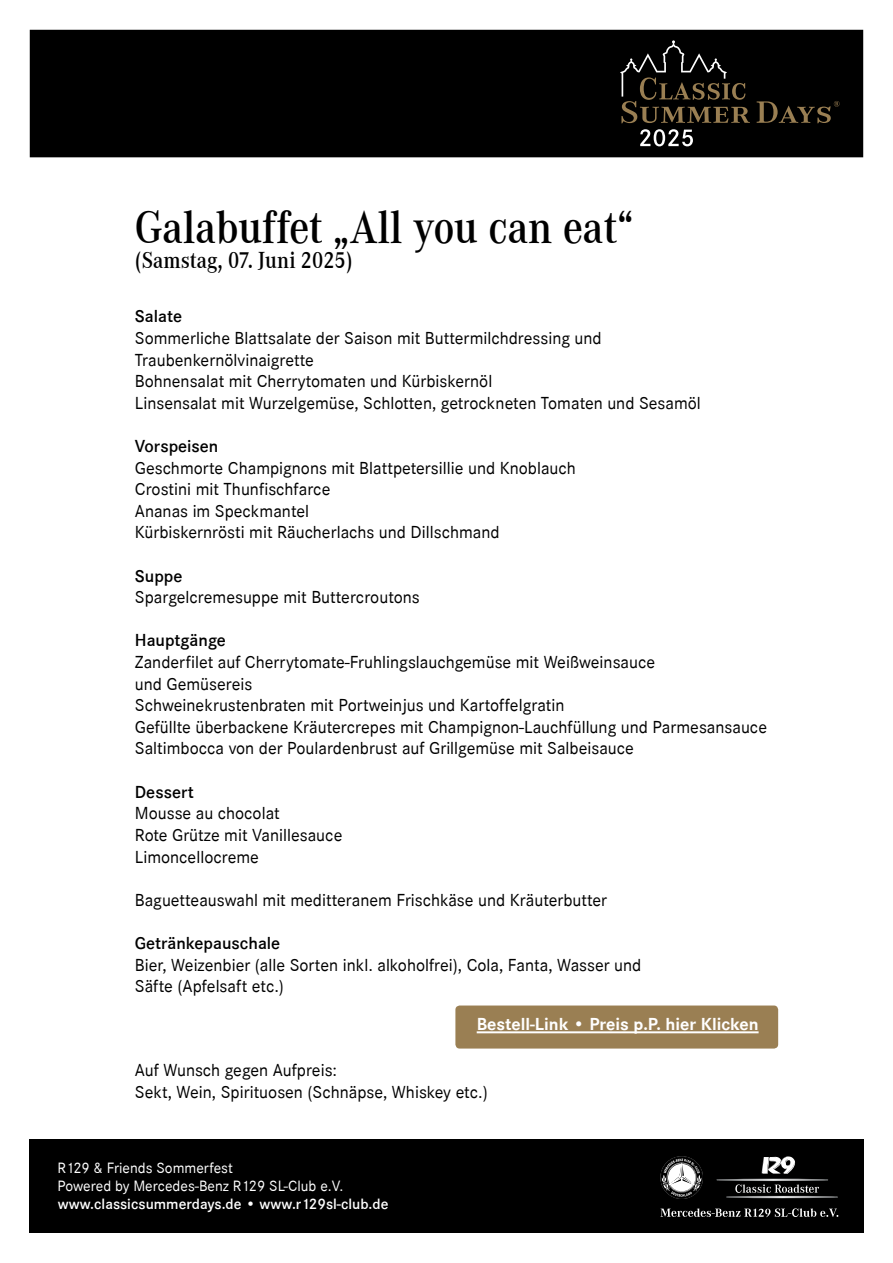
<style>
.page{position:relative;width:893px;height:1263px;background:#fff}
.page>*{position:absolute;margin:0;border:0;box-sizing:border-box;transform-origin:0 0}
.t1{font:600 47.85px "Corporate A";color:#000;scale:.88 1}
.t2{font:600 24px "Corporate A";color:#000;scale:.88 1}
.t3{font:18px/21.6px "Corporate S";color:#000}
.t4{font:600 18px "Corporate S";color:#000}
.t5{font:700 18px "Corporate S";color:#fff}
.t6{font:15.45px/18.6px "Corporate S";color:#fff}
.t7{font:600 15.45px "Corporate S";color:#fff}
</style>
<div class="page">
<div style="left:30px;top:1140px;width:834px;height:93px;background:#000"></div>
<svg style="left:660px;top:1208px;width:178px;height:9px"></svg>
<svg style="left:716px;top:1156px;width:122px;height:42px"></svg>
<div style="left:30px;top:30px;width:833px;height:127px;background:#000"></div>
<svg style="left:620px;top:40px;width:219px;height:83px"></svg>
<svg style="left:640px;top:129px;width:53px;height:17px"></svg>
<svg style="left:660px;top:1156px;width:43px;height:43px"></svg>
<div style="left:455px;top:1005px;width:323px;height:43px;background:#9a7f53;border-radius:4px"></div>
<hr style="left:477px;top:1031px;width:282px;height:2px;background:#fff">
<h1 class="t1" style="left:135px;top:200px;width:568px">Galabuffet „All you can eat“</h1>
<h2 class="t2" style="left:135px;top:247px;width:249px">(Samstag, 07. Juni 2025)</h2>
<p class="t4" style="left:135px;top:306px;width:49px">Salate</p>
<p class="t3" style="left:135px;top:327px;width:567px">Sommerliche Blattsalate der Saison mit Buttermilchdressing und Traubenkernölvinaigrette<br>Bohnensalat mit Cherrytomaten und Kürbiskernöl<br>Linsensalat mit Wurzelgemüse, Schlotten, getrockneten Tomaten und Sesamöl</p>
<p class="t4" style="left:135px;top:436px;width:85px">Vorspeisen</p>
<p class="t3" style="left:135px;top:457px;width:442px">Geschmorte Champignons mit Blattpetersillie und Knoblauch Crostini mit Thunfischfarce<br>Ananas im Speckmantel<br>Kürbiskernrösti mit Räucherlachs und Dillschmand</p>
<p class="t4" style="left:135px;top:565px;width:49px">Suppe</p>
<p class="t3" style="left:135px;top:587px;width:286px">Spargelcremesuppe mit Buttercroutons</p>
<p class="t4" style="left:135px;top:630px;width:93px">Hauptgänge</p>
<p class="t3" style="left:135px;top:651px;width:634px">Zanderfilet auf Cherrytomate-Fruhlingslauchgemüse mit Weißweinsauce<br>und Gemüsereis<br>Schweinekrustenbraten mit Portweinjus und Kartoffelgratin<br>Gefüllte überbackene Kräutercrepes mit Champignon-Lauchfüllung und Parmesansauce Saltimbocca von der Poulardenbrust auf Grillgemüse mit Salbeisauce</p>
<p class="t4" style="left:135px;top:781px;width:60px">Dessert</p>
<p class="t3" style="left:135px;top:803px;width:209px">Mousse au chocolat<br>Rote Grütze mit Vanillesauce<br>Limoncellocreme</p>
<p class="t3" style="left:135px;top:889px;width:474px">Baguetteauswahl mit meditteranem Frischkäse und Kräuterbutter</p>
<p class="t4" style="left:135px;top:933px;width:147px">Getränkepauschale</p>
<p class="t3" style="left:135px;top:954px;width:508px">Bier, Weizenbier (alle Sorten inkl. alkoholfrei), Cola, Fanta, Wasser und<br>Säfte (Apfelsaft etc.)</p>
<p class="t5" style="left:477px;top:1014px;width:283px">Bestell-Link • Preis p.P. hier Klicken</p>
<p class="t3" style="left:135px;top:1060px;width:355px">Auf Wunsch gegen Aufpreis:<br>Sekt, Wein, Spirituosen (Schnäpse, Whiskey etc.)</p>
<p class="t6" style="left:57px;top:1158px;width:288px">R129 &amp; Friends Sommerfest<br>Powered by Mercedes-Benz R129 SL-Club e.V.</p>
<p class="t7" style="left:58px;top:1195px;width:332px">www.classicsummerdays.de • www.r129sl-club.de</p>
</div>
